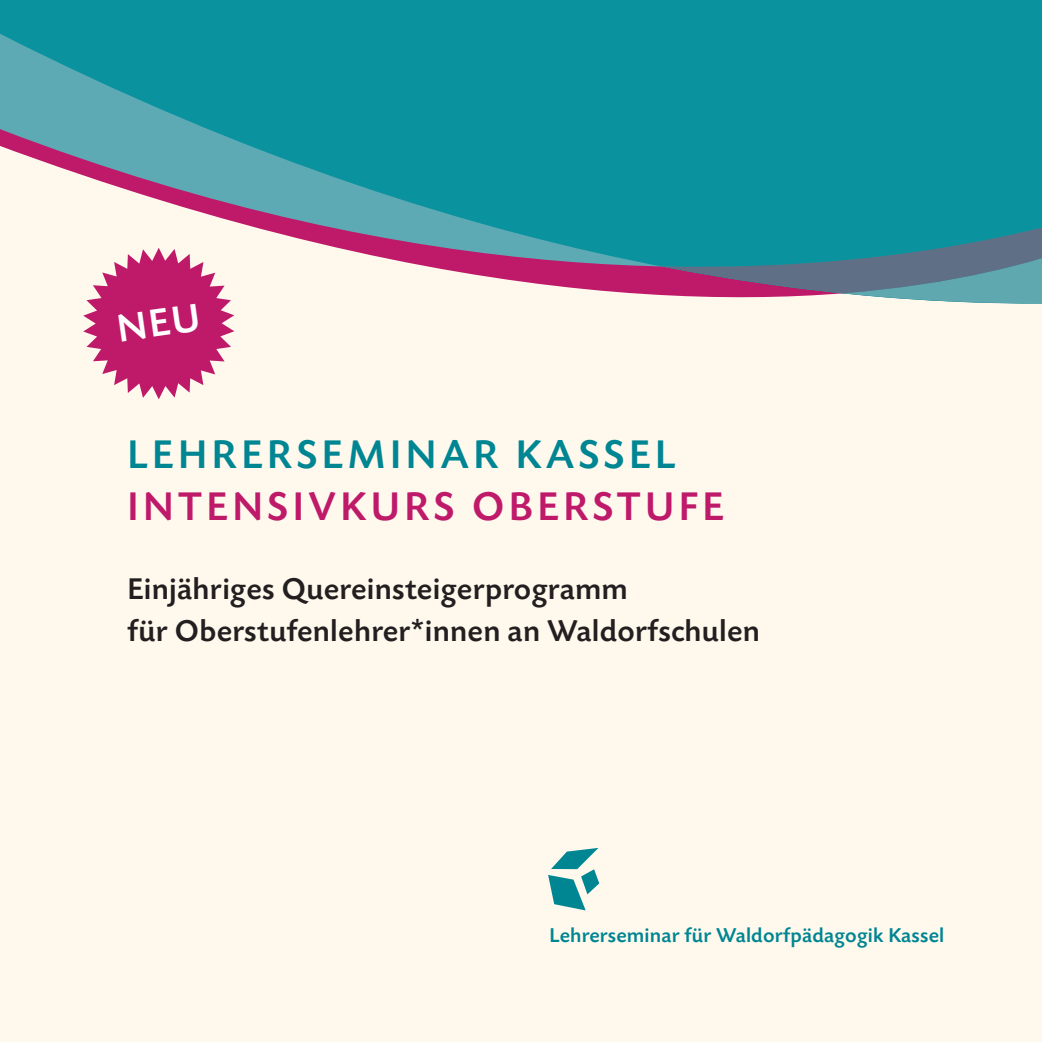
<style>
.page{position:relative;width:1042px;height:1042px;background:#fff}
.page>*{position:absolute;margin:0;border:0;box-sizing:border-box;transform-origin:0 0}
.t1{font:42px "Today Med";letter-spacing:.105em;color:#bf196a}
.t2{font:42px "Today Med";letter-spacing:.105em;color:#008593}
.t3{font:31.5px/42px "Today Med";letter-spacing:.01em;color:#231f20}
.t4{font:21px "Today Med";letter-spacing:.01em;color:#008593}
</style>
<div class="page">
<div style="left:0;top:0;width:1041px;height:1041px;background:#fef9ec"></div>
<svg style="left:548px;top:847px;width:51px;height:63px"></svg>
<svg style="left:0;top:0;width:661px;height:400px"></svg>
<div style="left:661px;top:0;width:181px;height:298px;background:#0a929f"></div>
<div style="left:842px;top:0;width:199px;height:304px;background:#0a929f"></div>
<svg style="left:661px;top:188px;width:380px;height:105px;background:#2d8497"></svg>
<svg style="left:83px;top:248px;width:151px;height:151px"></svg>
<h1 class="t2" style="left:127px;top:438px;width:549px">LEHRERSEMINAR KASSEL</h1>
<h1 class="t1" style="left:127px;top:490px;width:598px">INTENSIVKURS OBERSTUFE</h1>
<p class="t3" style="left:127px;top:570px;width:634px">Einjähriges Quereinsteigerprogramm<br>für Oberstufenlehrer*innen an Waldorfschulen</p>
<p class="t4" style="left:549px;top:927px;width:396px">Lehrerseminar für Waldorfpädagogik Kassel</p>
</div>
